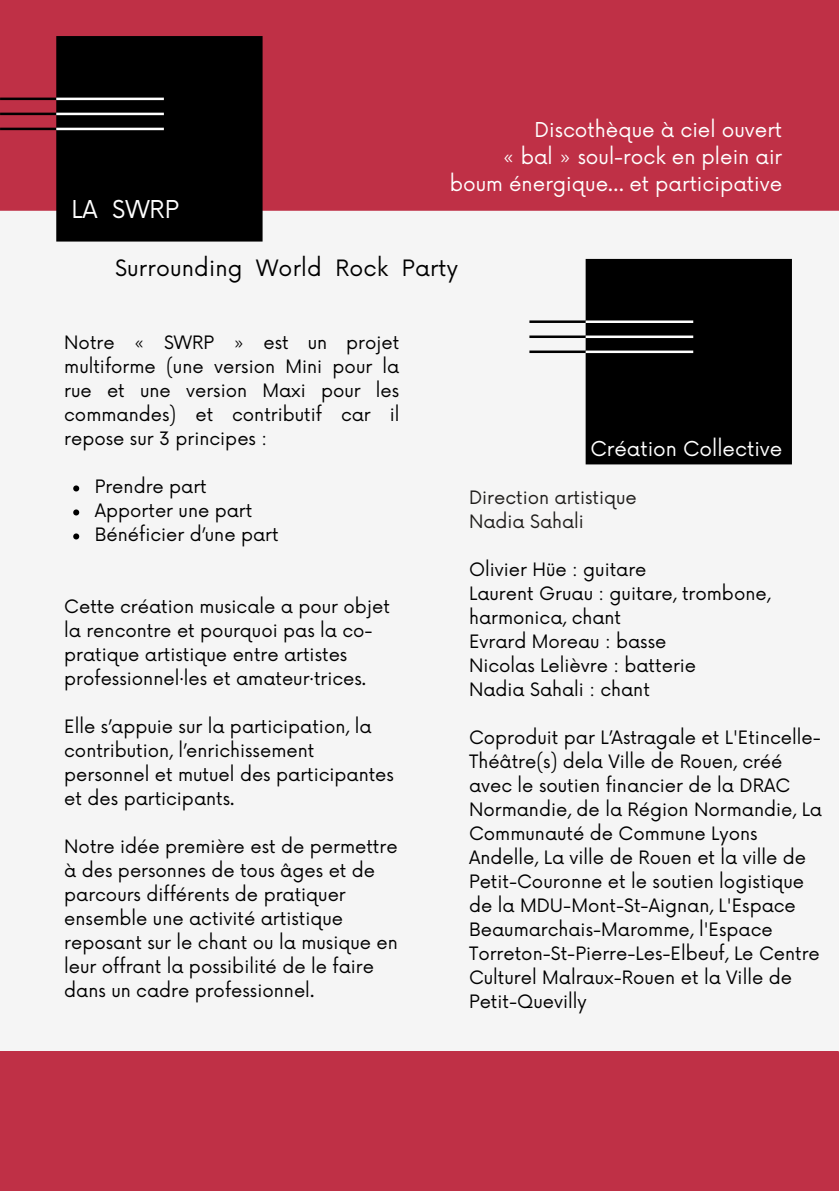
<style>
.page{position:relative;width:839px;height:1191px;background:#fff}
.page>*{position:absolute;margin:0;border:0;box-sizing:border-box;transform-origin:0 0}
.t1{font:24px "Now";color:#fff}
.t2{font:22px "Now";letter-spacing:.005em;color:#000}
.t3{font:20px "Now";color:#fff}
.t4{font:18px/24px "Now";color:#000}
.t5{font:18px "Now";color:#201e1c}
.s1{font-family:"Liberation Serif"}
</style>
<div class="page">
<div style="left:0;top:0;width:838px;height:1191px;background:#f5f5f5"></div>
<div style="left:0;top:0;width:838px;height:211px;background:#bf3046"></div>
<svg style="left:0;top:36px;width:262px;height:206px;background:#2a1115"></svg>
<hr style="left:56px;top:98px;width:108px;height:2px;background:#fff">
<hr style="left:56px;top:113px;width:108px;height:2px;background:#fff">
<hr style="left:56px;top:128px;width:108px;height:2px;background:#fff">
<svg style="left:529px;top:259px;width:262px;height:205px;fill:#000"></svg>
<hr style="left:585px;top:320px;width:108px;height:3px;background:#fff">
<hr style="left:585px;top:336px;width:108px;height:2px;background:#fff">
<hr style="left:585px;top:351px;width:108px;height:2px;background:#fff">
<svg style="left:73px;top:485px;width:6px;height:6px"></svg>
<svg style="left:73px;top:509px;width:6px;height:6px"></svg>
<svg style="left:73px;top:533px;width:6px;height:6px"></svg>
<div style="left:0;top:1051px;width:838px;height:140px;background:#bf3046"></div>
<p class="t1" style="left:71px;top:196px;width:109px">LA SWRP</p>
<p class="t3" style="left:534px;top:118px;width:249px">Discothèque à ciel ouvert</p>
<p class="t3" style="left:502px;top:145px;width:282px">« bal » soul-rock en plein air</p>
<p class="t3" style="left:449px;top:172px;width:334px">boum énergique… et participative</p>
<p class="t2" style="left:115px;top:256px;width:344px">Surrounding World Rock Party</p>
<p class="t4" style="left:64px;top:331px;width:336px;text-align:justify">Notre « SWRP » est un projet multiforme (une version Mini pour la rue et une version Maxi pour les commandes) et contributif car il repose sur 3 principes :</p>
<p class="t4" style="left:95px;top:475px;width:113px">Prendre part</p>
<p class="t4" style="left:95px;top:499px;width:159px">Apporter une part</p>
<h2 class="t4" style="left:95px;top:523px;width:185px">Bénéficier d’une part</h2>
<p class="t4" style="left:64px;top:595px;width:327px">Cette création musicale a pour objet la rencontre et pourquoi pas la co&shy;pratique artistique entre artistes professionnel<span class="s1">∙</span>les et amateur<span class="s1">∙</span>trices.</p>
<p class="t4" style="left:64px;top:715px;width:331px">Elle s’appuie sur la participation, la contribution, l’enrichissement personnel et mutuel des participantes et des participants.</p>
<p class="t4" style="left:64px;top:835px;width:335px">Notre idée première est de permettre à des personnes de tous âges et de parcours différents de pratiquer ensemble une activité artistique reposant sur le chant ou la musique en leur offrant la possibilité de le faire dans un cadre professionnel.</p>
<p class="t3" style="left:590px;top:437px;width:194px">Création Collective</p>
<p class="t5" style="left:469px;top:487px;width:169px">Direction artistique</p>
<p class="t5" style="left:469px;top:511px;width:116px">Nadia Sahali</p>
<p class="t4" style="left:469px;top:558px;width:179px">Olivier Hüe : guitare</p>
<h1 class="t4" style="left:469px;top:582px;width:303px">Laurent Gruau : guitare, trombone, harmonica, chant</h1>
<p class="t4" style="left:469px;top:630px;width:199px">Evrard Moreau : basse</p>
<p class="t4" style="left:469px;top:654px;width:228px">Nicolas Lelièvre : batterie</p>
<p class="t4" style="left:469px;top:678px;width:182px">Nadia Sahali : chant</p>
<p class="t4" style="left:469px;top:726px;width:354px">Coproduit par L’Astragale et L'Etincelle-Théâtre(s) dela Ville de Rouen, créé avec le soutien financier de la DRAC Normandie, de la Région Normandie, La Communauté de Commune Lyons Andelle, La ville de Rouen et la ville de Petit-Couronne et le soutien logistique de la MDU-Mont-St-Aignan, L'Espace Beaumarchais-Maromme, l'Espace Torreton-St-Pierre-Les-Elbeuf, Le Centre Culturel Malraux-Rouen et la Ville de Petit-Quevilly</p>
</div>
